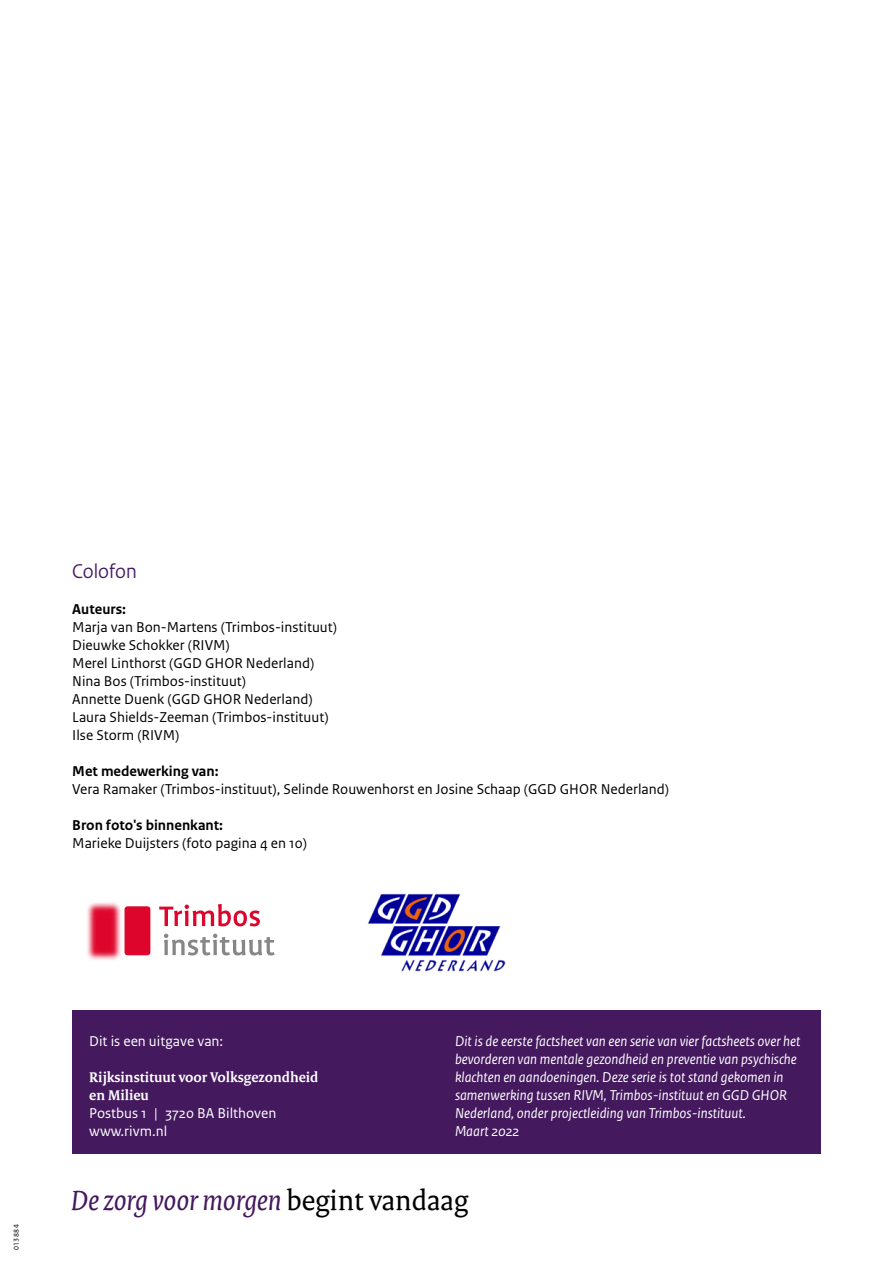
<style>
.page{position:relative;width:893px;height:1263px;background:#fff}
.page>*{position:absolute;margin:0;border:0;box-sizing:border-box;transform-origin:0 0}
.RIVM_Pay-off_A4{font:italic 30px "Rijksoverheid Serif";color:#44195e}
.H3_Paragraafkop{font:21px "Rijksoverheid Sans Heading";color:#44195e}
.P_Broodtekst-sans{font:15px "Rijksoverheid Sans Text";color:#000}
.P_Broodtekst-sans-2{font:italic 15px/18px "Rijksoverheid Sans Text";color:#fff}
.P_Broodtekst-sans-3{font:15px "Rijksoverheid Sans Text";color:#fff}
.P_Broodtekst-sans-4{font:700 15px/18px "Rijksoverheid Serif";color:#fff}
.P_Broodtekst-sans_wi{font:700 15px "Rijksoverheid Sans Text";color:#000}
.P_Broodtekst-sans-5{font:700 15px "Rijksoverheid Sans Text";color:#000}
.t1{font:7.5px "Rijksoverheid Sans Text";letter-spacing:.05em;color:#000}
.s1{font-style:normal;color:#000}
</style>
<div class="page">
<svg style="left:164px;top:904px;width:96px;height:22px"></svg>
<svg style="left:164px;top:934px;width:111px;height:21px"></svg>
<img style="left:87px;top:902px;width:77px;height:58px">
<img style="left:368px;top:893px;width:138px;height:79px">
<div style="left:72px;top:1010px;width:749px;height:144px;background:#44195e"></div>
<h3 class="H3_Paragraafkop" style="left:72px;top:559px;width:66px">Colofon</h3>
<p class="P_Broodtekst-sans-5" style="left:72px;top:600px;width:55px">Auteurs:</p>
<p class="P_Broodtekst-sans" style="left:72px;top:618px;width:266px">Marja van Bon-Martens (Trimbos-instituut)</p>
<p class="P_Broodtekst-sans" style="left:72px;top:636px;width:159px">Dieuwke Schokker (RIVM)</p>
<p class="P_Broodtekst-sans" style="left:72px;top:654px;width:244px">Merel Linthorst (GGD GHOR Nederland)</p>
<p class="P_Broodtekst-sans" style="left:72px;top:672px;width:175px">Nina Bos (Trimbos-instituut)</p>
<p class="P_Broodtekst-sans" style="left:72px;top:690px;width:242px">Annette Duenk (GGD GHOR Nederland)</p>
<p class="P_Broodtekst-sans" style="left:72px;top:708px;width:258px">Laura Shields-Zeeman (Trimbos-instituut)</p>
<p class="P_Broodtekst-sans" style="left:72px;top:726px;width:109px">Ilse Storm (RIVM)</p>
<p class="P_Broodtekst-sans_wi" style="left:72px;top:762px;width:148px">Met medewerking van:</p>
<p class="P_Broodtekst-sans" style="left:72px;top:780px;width:598px">Vera Ramaker (Trimbos-instituut), Selinde Rouwenhorst en Josine Schaap (GGD GHOR Nederland)</p>
<p class="P_Broodtekst-sans_wi" style="left:72px;top:816px;width:152px">Bron foto's binnenkant:</p>
<p class="P_Broodtekst-sans" style="left:72px;top:834px;width:236px">Marieke Duijsters (foto pagina 4 en 10)</p>
<p class="t1" style="left:12px;top:1250px;width:27px;rotate:-90deg">013884</p>
<p class="P_Broodtekst-sans-3" style="left:89px;top:1032px;width:135px">Dit is een uitgave van:</p>
<p class="P_Broodtekst-sans-4" style="left:89px;top:1068px;width:231px">Rijksinstituut voor Volksgezondheid en Milieu</p>
<p class="P_Broodtekst-sans-3" style="left:89px;top:1104px;width:189px">Postbus 1 | 3720 BA Bilthoven</p>
<p class="P_Broodtekst-sans-3" style="left:89px;top:1122px;width:80px">www.rivm.nl</p>
<p class="P_Broodtekst-sans-2" style="left:455px;top:1032px;width:347px">Dit is de eerste factsheet van een serie van vier factsheets over het bevorderen van mentale gezondheid en preventie van psychische klachten en aandoeningen. Deze serie is tot stand gekomen in samenwerking tussen RIVM, Trimbos-instituut en GGD GHOR Nederland, onder projectleiding van Trimbos-instituut.</p>
<p class="P_Broodtekst-sans-2" style="left:455px;top:1122px;width:66px">Maart 2022</p>
<p class="RIVM_Pay-off_A4" style="left:71px;top:1182px;width:398px">De zorg voor morgen <span class="s1">begint vandaag</span></p>
</div>
